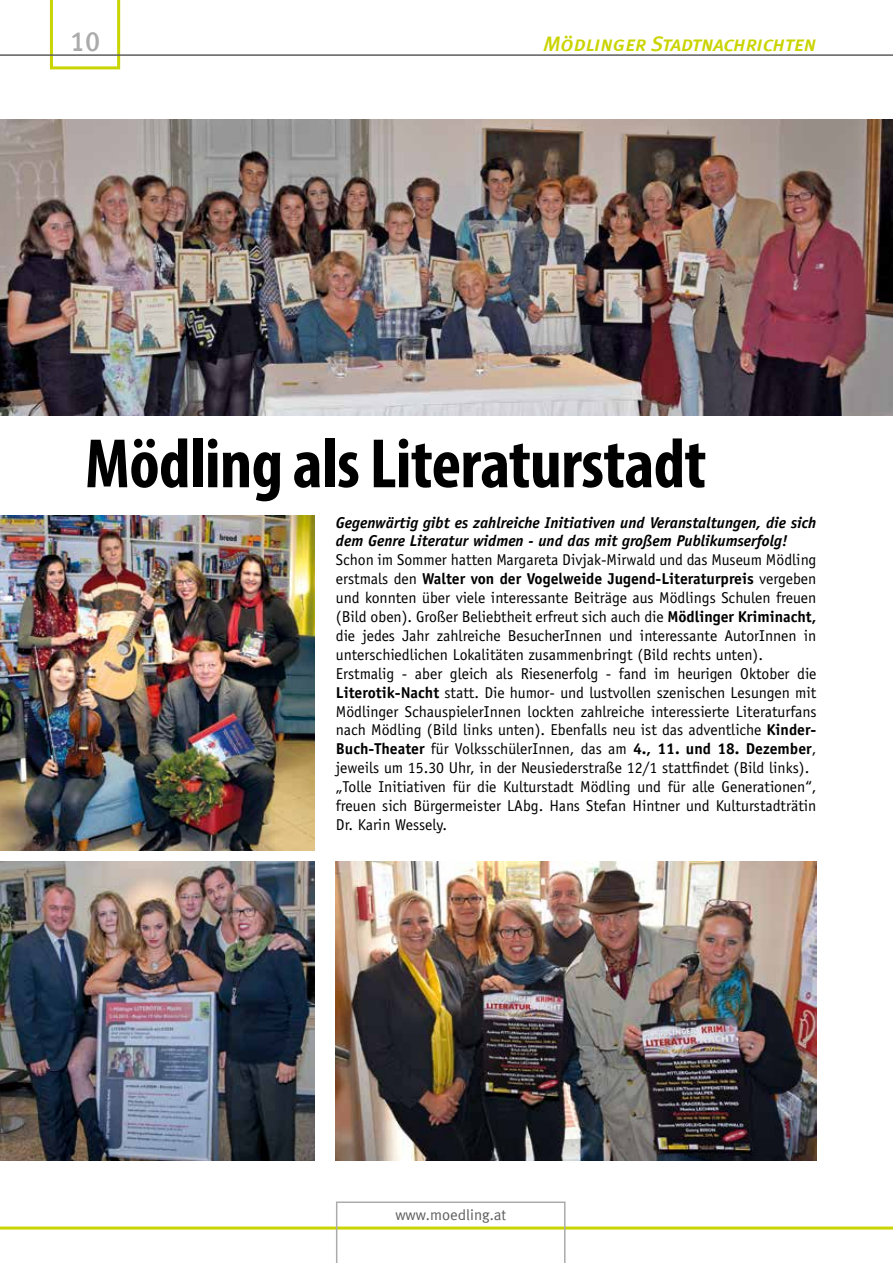
<style>
.page{position:relative;width:893px;height:1263px;background:#fff}
.page>*{position:absolute;margin:0;border:0;box-sizing:border-box;transform-origin:0 0}
.t1{font:700 condensed 70.5px "Myriad Pro";letter-spacing:-.01em;color:#000}
.t2{font:28.05px "Meta Medium LF";color:#ababac;scale:.96 1}
.t3{font:21px "Meta Medium Italic Caps";letter-spacing:-.01em;color:#cad400}
.t4{font:15.75px/18.9px "Officina Sans";color:#000}
.t5{font:italic 700 15.75px/18.9px "Officina Sans";color:#000}
.t6{font:15px "Meta Normal";color:#5f5e5e}
.s1{font-weight:700}
</style>
<div class="page">
<svg style="left:50px;top:0;width:70px;height:69px"></svg>
<hr style="left:0;top:54px;width:893px;height:2px;background:#5f5e5e">
<hr style="left:0;top:1226px;width:893px;height:3px;background:#cad400">
<svg style="left:336px;top:1201px;width:230px;height:62px"></svg>
<img style="left:0;top:862px;width:315px;height:299px">
<img style="left:335px;top:861px;width:481px;height:300px">
<img style="left:0;top:515px;width:315px;height:335px">
<img style="left:0;top:119px;width:893px;height:297px">
<h2 class="t2" style="left:70px;top:25px;width:33px">10</h2>
<h3 class="t3" style="left:543px;top:31px;width:275px">Mödlinger Stadtnachrichten</h3>
<h1 class="t1" style="left:85px;top:420px;width:623px">Mödling als Literaturstadt</h1>
<p class="t5" style="left:336px;top:513px;width:482px">Gegenwärtig gibt es zahlreiche Initiativen und Veranstaltungen, die sich dem Genre Literatur widmen - und das mit großem Publikumserfolg!</p>
<p class="t4" style="left:336px;top:551px;width:482px">Schon im Sommer hatten Margareta Divjak-Mirwald und das Museum Mödling erstmals den <span class="s1">Walter von der Vogelweide Jugend-Literaturpreis</span> vergeben und konnten über viele interessante Beiträge aus Mödlings Schulen freuen (Bild oben). Großer Beliebtheit erfreut sich auch die <span class="s1">Mödlinger Kriminacht, </span>die jedes Jahr zahlreiche BesucherInnen und interessante AutorInnen in unterschiedlichen Lokalitäten zusammenbringt (Bild rechts unten).<br>Erstmalig - aber gleich als Riesenerfolg - fand im heurigen Oktober die <span class="s1">Literotik-Nacht</span> statt. Die humor- und lustvollen szenischen Lesungen mit Mödlinger SchauspielerInnen lockten zahlreiche interessierte Literaturfans nach Mödling (Bild links unten). Ebenfalls neu ist das adventliche <span class="s1">Kinder-Buch-Theater</span> für VolksschülerInnen, das am <span class="s1">4., 11. und 18. Dezember</span>, jeweils um 15.30 Uhr, in der Neusiederstraße 12/1 stattfindet (Bild links). „Tolle Initiativen für die Kulturstadt Mödling und für alle Generationen“, freuen sich Bürgermeister LAbg. Hans Stefan Hintner und Kulturstadträtin Dr. Karin Wessely.</p>
<p class="t6" style="left:395px;top:1206px;width:112px">www.moedling.at</p>
</div>
